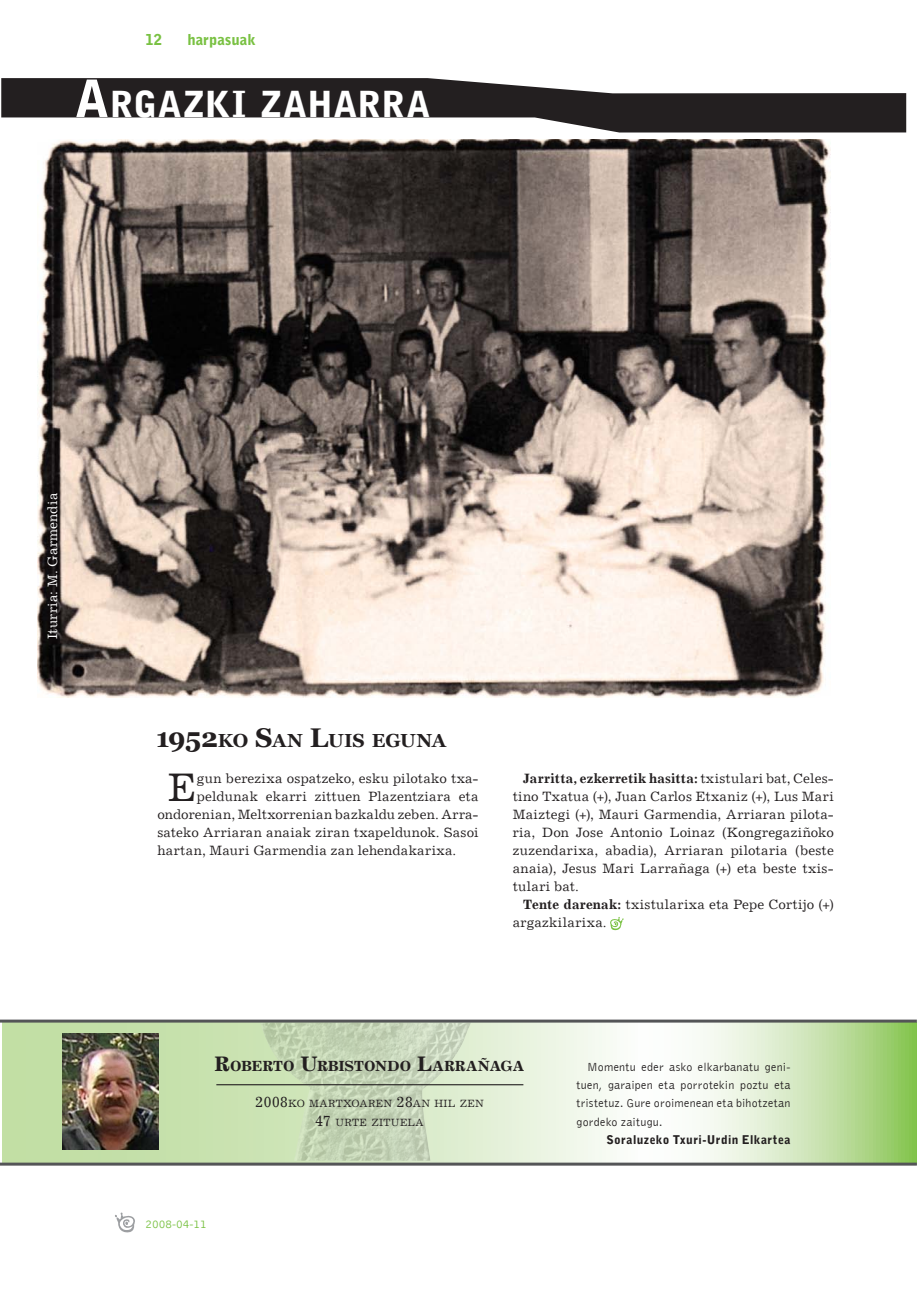
<style>
.page{position:relative;width:919px;height:1289px;background:#fff}
.page>*{position:absolute;margin:0;border:0;box-sizing:border-box;transform-origin:0 0}
.t1{font:39.75px "Excelsior LT";color:#231f20}
.t2{font:900 35.7px "Bell Gothic Std";letter-spacing:.015em;color:#fff}
.t3{font:700 18.9px "Georgia";color:#231f20}
.t4{font:900 15px "Bell Gothic Std";color:#79c142}
.t5{font:700 14.7px "Excelsior LT";letter-spacing:-.005em;color:#231f20}
.t6{font:13.5px/18px "Excelsior LT";letter-spacing:.02em;color:#231f20;text-align:justify}
.t7{font:13.5px "Excelsior LT";letter-spacing:.02em;color:#fff}
.t8{font:300 12px/18px "Bell Gothic";letter-spacing:.02em;color:#231f20;text-align:justify}
.t9{font:900 12px "Bell Gothic Std";letter-spacing:.035em;color:#231f20}
.t10{font:300 12px "Bell Gothic";color:#79c142}
.t11{font:10.5px/18px "Excelsior LT";letter-spacing:.03em;color:#231f20;text-align:center}
.s1{font-size:51px}
.s2{font-size:27px}
.s3{font-weight:700}
.s4{font-size:21px}
.s5{font-size:15px}
</style>
<div class="page">
<svg style="left:115px;top:1212px;width:20px;height:21px"></svg>
<img style="left:37px;top:139px;width:793px;height:558px">
<svg style="left:1px;top:78px;width:905px;height:54px;fill:#231f20"></svg>
<svg style="left:2px;top:1022px;width:914px;height:140px"></svg>
<img style="left:260px;top:1022px;width:211px;height:138px">
<hr style="left:216px;top:1084px;width:307px;height:1px;background:#231f20">
<img style="left:62px;top:1033px;width:96px;height:116px">
<hr style="left:0;top:1162px;width:916px;height:3px;background:#545557">
<hr style="left:0;top:1019px;width:916px;height:3px;background:#545557">
<svg style="left:610px;top:917px;width:13px;height:13px"></svg>
<p class="t4" style="left:145px;top:30px;width:18px">12</p>
<p class="t4" style="left:187px;top:30px;width:70px">harpasuak</p>
<h2 class="t2" style="left:75px;top:83px;width:357px"><span class="s1">A</span>RGAZKI ZAHARRA</h2>
<p class="t7" style="left:45px;top:639px;width:148px;rotate:-90deg">Iturria: M. Garmendia</p>
<h3 class="t3" style="left:156px;top:730px;width:292px"><span class="s2">1952</span>KO <span class="s2">S</span>AN <span class="s2">L</span>UIS EGUNA</h3>
<h1 class="t1" style="left:168px;top:764px;width:30px">E</h1>
<p class="t6" style="left:197px;top:769px;width:283px">gun berezixa ospatzeko, esku pilotako txa-</p>
<p class="t6" style="left:197px;top:787px;width:283px">peldunak ekarri zittuen Plazentziara eta</p>
<p class="t6" style="left:157px;top:805px;width:323px">ondorenian, Meltxorrenian bazkaldu zeben. Arra-</p>
<p class="t6" style="left:157px;top:823px;width:323px">sateko Arriaran anaiak ziran txapeldunok. Sasoi</p>
<p class="t6" style="left:157px;top:841px;width:300px">hartan, Mauri Garmendia zan lehendakarixa.</p>
<p class="t6" style="left:512px;top:769px;width:323px;text-indent:11px"><span class="s3">Jarritta, ezkerretik hasitta:</span> txistulari bat, Celes&shy;tino Txatua (+), Juan Carlos Etxaniz (+), Lus Mari Maiztegi (+), Mauri Garmendia, Arriaran pilota&shy;ria, Don Jose Antonio Loinaz (Kongregaziñoko zuzendarixa, abadia), Arriaran pilotaria (beste anaia), Jesus Mari Larrañaga (+) eta beste txis&shy;tulari bat.</p>
<p class="t6" style="left:512px;top:895px;width:323px;text-indent:11px"><span class="s3">Tente darenak:</span> txistularixa eta Pepe Cortijo (+) argazkilarixa.</p>
<p class="t5" style="left:215px;top:1057px;width:311px"><span class="s4">R</span>OBERTO <span class="s4">U</span>RBISTONDO <span class="s4">L</span>ARRAÑAGA</p>
<p class="t11" style="left:255px;top:1094px;width:230px"><span class="s5">2008</span>KO MARTXOAREN <span class="s5">28</span>AN HIL ZEN<br><span class="s5">47</span> URTE ZITUELA</p>
<p class="t10" style="left:145px;top:1217px;width:63px">2008-04-11</p>
<p class="t8" style="left:576px;top:1058px;width:215px;text-indent:11px">Momentu eder asko elkarbanatu geni&shy;tuen, garaipen eta porrotekin poztu eta tristetuz. Gure oroimenean eta bihotzetan gordeko zaitugu.</p>
<p class="t9" style="left:606px;top:1132px;width:185px">Soraluzeko Txuri-Urdin Elkartea</p>
</div>
